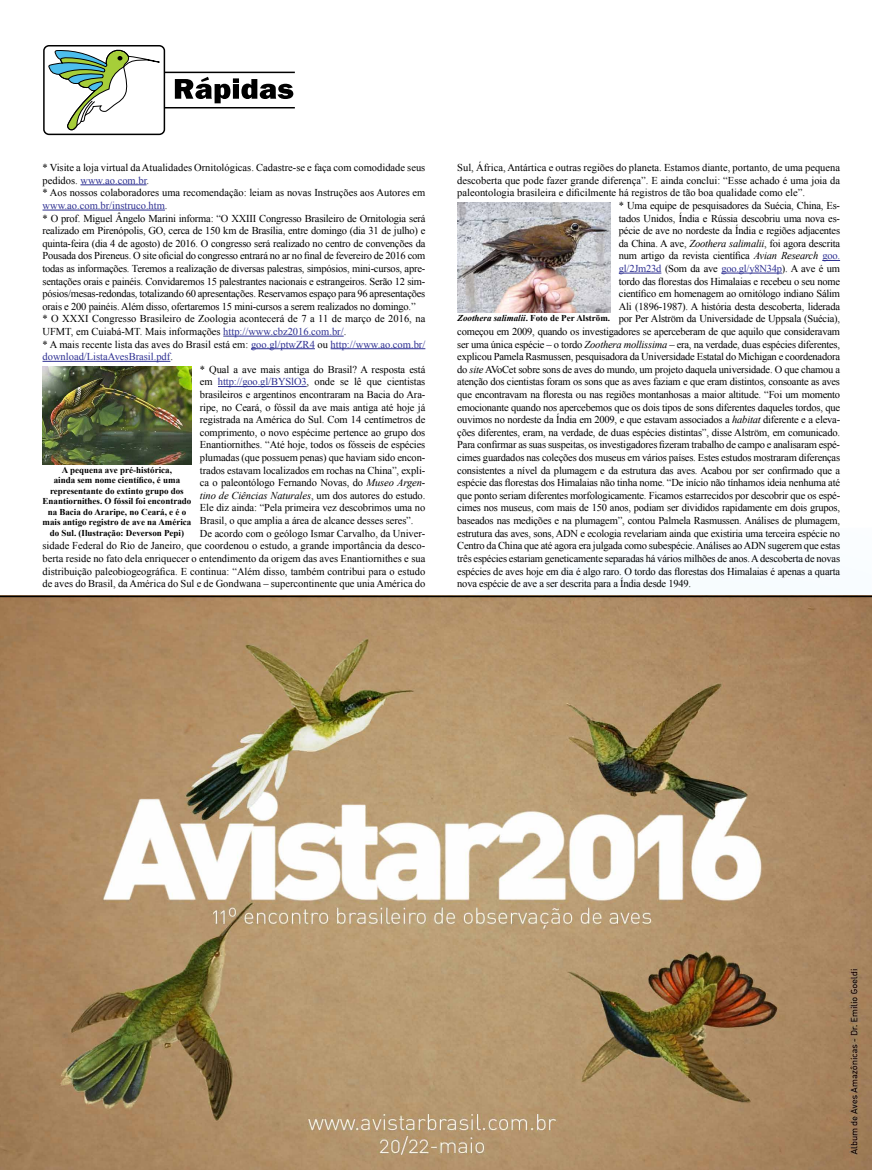
<style>
.page{position:relative;width:872px;height:1170px;background:#fff}
.page>*{position:absolute;margin:0;border:0;box-sizing:border-box;transform-origin:0 0}
.t1{font:10.5px "Times New Roman";letter-spacing:-.02em;color:#000}
.t2{font:10.5px "Times New Roman";color:#000}
.t3{font:10.5px "Times New Roman";color:#2e3092}
.t4{font:italic 10.5px "Times New Roman";letter-spacing:-.01em;color:#000}
.t5{font:10.5px "Times New Roman";letter-spacing:-.02em;color:#2e3092}
.t6{font:700 9px/10.5px "Times New Roman";color:#000;text-align:center}
.s1{color:#000}
.s2{color:#2e3092}
.s3{font-style:italic}
.s4{font-style:normal}
</style>
<div class="page">
<div style="left:43px;top:45px;width:122px;height:90px;border:2px solid #000;border-radius:5px"></div>
<svg style="left:175px;top:77px;width:118px;height:26px"></svg>
<hr style="left:165px;top:107px;width:130px;height:1px;background:#000">
<hr style="left:165px;top:72px;width:130px;height:1px;background:#000">
<svg style="left:48px;top:45px;width:116px;height:91px"></svg>
<hr style="left:80px;top:184px;width:67px;height:1px;background:#2e3092">
<hr style="left:43px;top:210px;width:122px;height:1px;background:#2e3092">
<hr style="left:223px;top:336px;width:121px;height:1px;background:#2e3092">
<hr style="left:251px;top:348px;width:64px;height:1px;background:#2e3092">
<hr style="left:331px;top:348px;width:94px;height:1px;background:#2e3092">
<hr style="left:43px;top:361px;width:127px;height:1px;background:#2e3092">
<hr style="left:218px;top:386px;width:89px;height:1px;background:#2e3092">
<svg style="left:822px;top:260px;width:18px;height:1px"></svg>
<hr style="left:619px;top:273px;width:42px;height:1px;background:#2e3092">
<hr style="left:721px;top:273px;width:61px;height:1px;background:#2e3092">
<img style="left:457px;top:202px;width:153px;height:111px">
<img style="left:43px;top:366px;width:148px;height:98px">
<img style="left:0;top:597px;width:872px;height:572px">
<hr style="left:0;top:595px;width:872px;height:2px;background:#000">
<p class="t2" style="left:43px;top:160px;width:384px">* Visite a loja virtual da Atualidades Ornitológicas. Cadastre-se e faça com comodidade seus</p>
<p class="t3" style="left:43px;top:173px;width:108px"><span class="s1">pedidos.</span> www.ao.com.br<span class="s1">.</span></p>
<p class="t2" style="left:43px;top:186px;width:384px">* Aos nossos colaboradores uma recomendação: leiam as novas Instruções aos Autores em</p>
<p class="t3" style="left:43px;top:198px;width:127px">www.ao.com.br/instruco.htm<span class="s1">.</span></p>
<p class="t1" style="left:43px;top:211px;width:384px">* O prof. Miguel Ângelo Marini informa: “O XXIII Congresso Brasileiro de Ornitologia será</p>
<p class="t1" style="left:43px;top:223px;width:384px">realizado em Pirenópolis, GO, cerca de 150 km de Brasília, entre domingo (dia 31 de julho) e</p>
<p class="t1" style="left:43px;top:236px;width:384px">quinta-feira (dia 4 de agosto) de 2016. O congresso será realizado no centro de convenções da</p>
<p class="t1" style="left:43px;top:249px;width:384px">Pousada dos Pireneus. O site oficial do congresso entrará no ar no final de fevereiro de 2016 com</p>
<p class="t1" style="left:43px;top:261px;width:384px">todas as informações. Teremos a realização de diversas palestras, simpósios, mini-cursos, apre-</p>
<p class="t1" style="left:43px;top:274px;width:384px">sentações orais e painéis. Convidaremos 15 palestrantes nacionais e estrangeiros. Serão 12 sim-</p>
<p class="t1" style="left:43px;top:286px;width:384px">pósios/mesas-redondas, totalizando 60 apresentações. Reservamos espaço para 96 apresentações</p>
<p class="t1" style="left:43px;top:299px;width:375px">orais e 200 painéis. Além disso, ofertaremos 15 mini-cursos a serem realizados no domingo.”</p>
<p class="t2" style="left:43px;top:312px;width:384px">* O XXXI Congresso Brasileiro de Zoologia acontecerá de 7 a 11 de março de 2016, na</p>
<p class="t2" style="left:43px;top:324px;width:305px">UFMT, em Cuiabá-MT. Mais informações <span class="s2">http://www.cbz2016.com.br/</span>.</p>
<p class="t2" style="left:43px;top:337px;width:384px">* A mais recente lista das aves do Brasil está em: <span class="s2">goo.gl/ptwZR4</span> ou <span class="s2">http://www.ao.com.br/</span></p>
<p class="t3" style="left:43px;top:349px;width:132px">download/ListaAvesBrasil.pdf<span class="s1">.</span></p>
<p class="t1" style="left:200px;top:362px;width:227px">* Qual a ave mais antiga do Brasil? A resposta está</p>
<p class="t1" style="left:200px;top:375px;width:227px">em <span class="s2">http://goo.gl/BYSlO3</span>, onde se lê que cientistas</p>
<p class="t1" style="left:200px;top:387px;width:227px">brasileiros e argentinos encontraram na Bacia do Ara-</p>
<p class="t1" style="left:200px;top:400px;width:227px">ripe, no Ceará, o fóssil da ave mais antiga até hoje já</p>
<p class="t1" style="left:200px;top:412px;width:227px">registrada na América do Sul. Com 14 centímetros de</p>
<p class="t1" style="left:200px;top:425px;width:227px">comprimento, o novo espécime pertence ao grupo dos</p>
<p class="t1" style="left:200px;top:438px;width:227px">Enantiornithes. “Até hoje, todos os fósseis de espécies</p>
<p class="t1" style="left:200px;top:450px;width:227px">plumadas (que possuem penas) que haviam sido encon-</p>
<p class="t1" style="left:200px;top:463px;width:227px">trados estavam localizados em rochas na China”, expli-</p>
<p class="t1" style="left:200px;top:475px;width:227px">ca o paleontólogo Fernando Novas, do <span class="s3">Museo Argen-</span></p>
<p class="t4" style="left:200px;top:488px;width:227px">tino de Ciências Naturales<span class="s4">, um dos autores do estudo.</span></p>
<p class="t1" style="left:200px;top:501px;width:227px">Ele diz ainda: “Pela primeira vez descobrimos uma no</p>
<p class="t1" style="left:200px;top:513px;width:215px">Brasil, o que amplia a área de alcance desses seres”.</p>
<p class="t2" style="left:200px;top:526px;width:227px">De acordo com o geólogo Ismar Carvalho, da Univer-</p>
<p class="t2" style="left:43px;top:538px;width:384px">sidade Federal do Rio de Janeiro, que coordenou o estudo, a grande importância da desco-</p>
<p class="t2" style="left:43px;top:551px;width:384px">berta reside no fato dela enriquecer o entendimento da origem das aves Enantiornithes e sua</p>
<p class="t2" style="left:43px;top:564px;width:384px">distribuição paleobiogeográfica. E continua: “Além disso, também contribui para o estudo</p>
<p class="t2" style="left:43px;top:576px;width:384px">de aves do Brasil, da América do Sul e de Gondwana – supercontinente que unia América do</p>
<p class="t6" style="left:43px;top:464px;width:150px">A pequena ave pré-histórica,<br>ainda sem nome científico, é uma representante do extinto grupo dos Enantiornithes. O fóssil foi encontrado na Bacia do Araripe, no Ceará, e é o mais antigo registro de ave na América do Sul. (Ilustração: Deverson Pepi)</p>
<p class="t2" style="left:457px;top:160px;width:384px">Sul, África, Antártica e outras regiões do planeta. Estamos diante, portanto, de uma pequena</p>
<p class="t2" style="left:457px;top:173px;width:384px">descoberta que pode fazer grande diferença”. E ainda conclui: “Esse achado é uma joia da</p>
<p class="t2" style="left:457px;top:186px;width:349px">paleontologia brasileira e dificilmente há registros de tão boa qualidade como ele”.</p>
<p class="t1" style="left:619px;top:198px;width:223px">* Uma equipe de pesquisadores da Suécia, China, Es-</p>
<p class="t1" style="left:619px;top:211px;width:223px">tados Unidos, Índia e Rússia descobriu uma nova es-</p>
<p class="t1" style="left:619px;top:223px;width:223px">pécie de ave no nordeste da Índia e regiões adjacentes</p>
<p class="t1" style="left:619px;top:236px;width:223px">da China. A ave, <span class="s3">Zoothera salimalii</span>, foi agora descrita</p>
<p class="t1" style="left:619px;top:249px;width:223px">num artigo da revista científica <span class="s3">Avian Research</span> <span class="s2">goo.</span></p>
<p class="t5" style="left:619px;top:261px;width:223px">gl/2Jm23d <span class="s1">(Som da ave</span> goo.gl/y8N34p<span class="s1">). A ave é um</span></p>
<p class="t1" style="left:619px;top:274px;width:223px">tordo das florestas dos Himalaias e recebeu o seu nome</p>
<p class="t1" style="left:619px;top:286px;width:223px">científico em homenagem ao ornitólogo indiano Sálim</p>
<p class="t1" style="left:619px;top:299px;width:223px">Ali (1896-1987). A história desta descoberta, liderada</p>
<p class="t1" style="left:619px;top:312px;width:223px">por Per Alström da Universidade de Uppsala (Suécia),</p>
<p class="t1" style="left:457px;top:324px;width:384px">começou em 2009, quando os investigadores se aperceberam de que aquilo que consideravam</p>
<p class="t1" style="left:457px;top:337px;width:384px">ser uma única espécie – o tordo <span class="s3">Zoothera mollissima</span> – era, na verdade, duas espécies diferentes,</p>
<p class="t1" style="left:457px;top:349px;width:384px">explicou Pamela Rasmussen, pesquisadora da Universidade Estatal do Michigan e coordenadora</p>
<p class="t1" style="left:457px;top:362px;width:384px">do <span class="s3">site</span> AVoCet sobre sons de aves do mundo, um projeto daquela universidade. O que chamou a</p>
<p class="t1" style="left:457px;top:375px;width:384px">atenção dos cientistas foram os sons que as aves faziam e que eram distintos, consoante as aves</p>
<p class="t1" style="left:457px;top:387px;width:384px">que encontravam na floresta ou nas regiões montanhosas a maior altitude. “Foi um momento</p>
<p class="t1" style="left:457px;top:400px;width:384px">emocionante quando nos apercebemos que os dois tipos de sons diferentes daqueles tordos, que</p>
<p class="t1" style="left:457px;top:412px;width:384px">ouvimos no nordeste da Índia em 2009, e que estavam associados a <span class="s3">habitat</span> diferente e a eleva-</p>
<p class="t1" style="left:457px;top:425px;width:384px">ções diferentes, eram, na verdade, de duas espécies distintas”, disse Alström, em comunicado.</p>
<p class="t1" style="left:457px;top:438px;width:384px">Para confirmar as suas suspeitas, os investigadores fizeram trabalho de campo e analisaram espé-</p>
<p class="t1" style="left:457px;top:450px;width:384px">cimes guardados nas coleções dos museus em vários países. Estes estudos mostraram diferenças</p>
<p class="t1" style="left:457px;top:463px;width:384px">consistentes a nível da plumagem e da estrutura das aves. Acabou por ser confirmado que a</p>
<p class="t1" style="left:457px;top:475px;width:384px">espécie das florestas dos Himalaias não tinha nome. “De início não tínhamos ideia nenhuma até</p>
<p class="t1" style="left:457px;top:488px;width:384px">que ponto seriam diferentes morfologicamente. Ficamos estarrecidos por descobrir que os espé-</p>
<p class="t1" style="left:457px;top:501px;width:384px">cimes nos museus, com mais de 150 anos, podiam ser divididos rapidamente em dois grupos,</p>
<p class="t1" style="left:457px;top:513px;width:384px">baseados nas medições e na plumagem”, contou Palmela Rasmussen. Análises de plumagem,</p>
<p class="t1" style="left:457px;top:526px;width:384px">estrutura das aves, sons, ADN e ecologia revelariam ainda que existiria uma terceira espécie no</p>
<p class="t1" style="left:457px;top:538px;width:384px">Centro da China que até agora era julgada como subespécie. Análises ao ADN sugerem que estas</p>
<p class="t1" style="left:457px;top:551px;width:384px">três espécies estariam geneticamente separadas há vários milhões de anos. A descoberta de novas</p>
<p class="t1" style="left:457px;top:564px;width:384px">espécies de aves hoje em dia é algo raro. O tordo das florestas dos Himalaias é apenas a quarta</p>
<p class="t1" style="left:457px;top:576px;width:235px">nova espécie de ave a ser descrita para a Índia desde 1949.</p>
<p class="t6" style="left:457px;top:312px;width:154px"><span class="s3">Zoothera salimalii</span>. Foto de Per Alström.</p>
</div>
